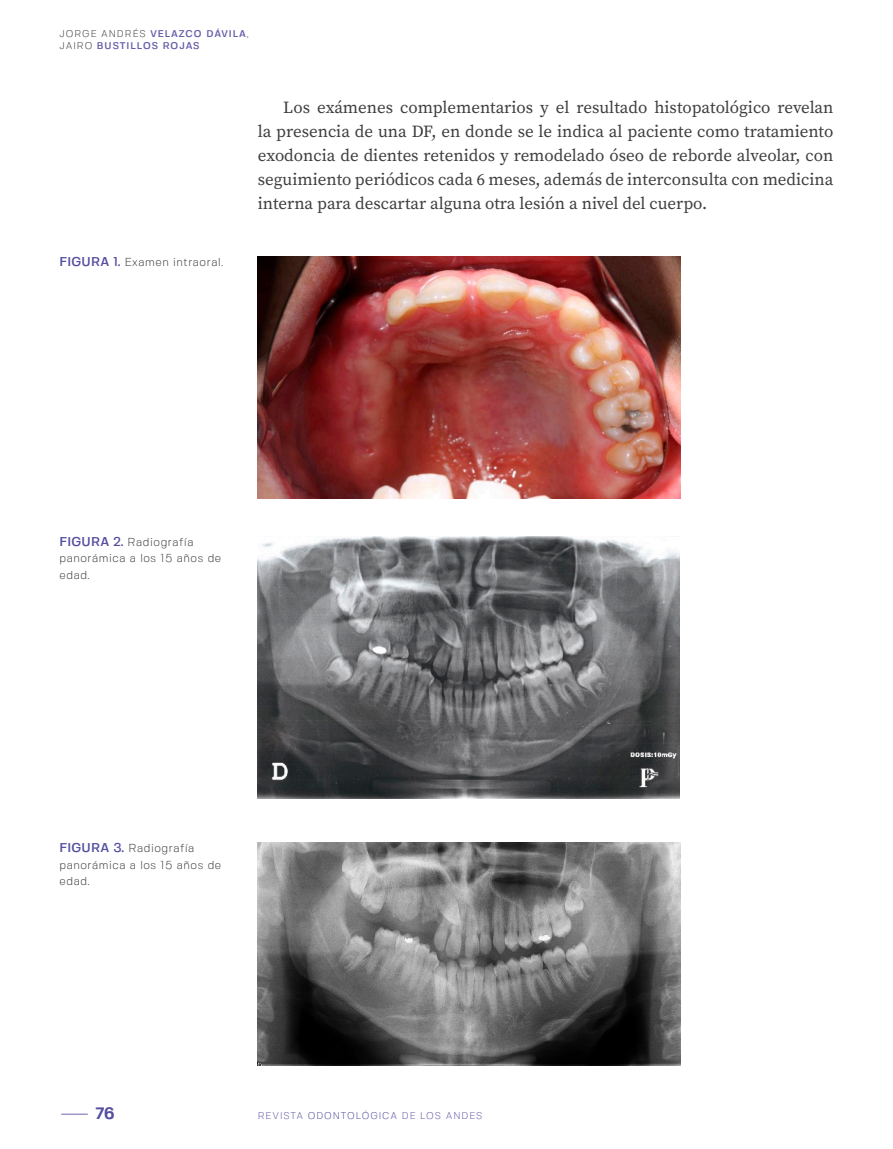
<style>
.page{position:relative;width:893px;height:1149px;background:#fff}
.page>*{position:absolute;margin:0;border:0;box-sizing:border-box;transform-origin:0 0}
.t1{font:16.95px/23.9px "Source Serif Pro";color:#3e3e3f;text-align:justify}
.t2{font:700 16.5px "Fivo Sans";color:#554fa1}
.t3{font:300 11.55px/16.5px "Fivo Sans";letter-spacing:.05em;color:#3e3e3f}
.t4{font:500 9.75px/12px "Fivo Sans";letter-spacing:.1em;color:#635ca8}
.t5{font:300 9.75px "Fivo Sans";letter-spacing:.1em;color:#635ca8}
.s1{font-weight:300;color:#3e3e3f}
.s2{font-weight:500;font-size:12.75px;color:#554fa1}
.s3{font-weight:300;font-size:18px}
.s4{color:#554fa1}
</style>
<div class="page">
<img style="left:258px;top:256px;width:423px;height:242px">
<img style="left:258px;top:842px;width:423px;height:223px">
<img style="left:258px;top:536px;width:422px;height:262px">
<p class="t4" style="left:60px;top:28px;width:191px"><span class="s1">JORGE ANDRÉS</span> VELAZCO DÁVILA<span class="s1">,<br>JAIRO</span> BUSTILLOS ROJAS</p>
<p class="t3" style="left:60px;top:253px;width:165px"><span class="s2">FIGURA 1.</span> Examen intraoral.</p>
<p class="t1" style="left:258px;top:96px;width:577px;text-indent:26px">Los exámenes complementarios y el resultado histopatológico revelan la presencia de una DF, en donde se le indica al paciente como tratamiento exodoncia de dientes retenidos y remodelado óseo de reborde alveolar, con seguimiento periódicos cada 6 meses, además de interconsulta con medicina interna para descartar alguna otra lesión a nivel del cuerpo.</p>
<p class="t3" style="left:60px;top:533px;width:163px"><span class="s2">FIGURA 2.</span> Radiografía panorámica a los 15 años de edad.</p>
<p class="t3" style="left:60px;top:839px;width:163px"><span class="s2">FIGURA 3.</span> Radiografía panorámica a los 15 años de edad.</p>
<p class="t2" style="left:60px;top:1102px;width:57px"><span class="s3">—</span>76</p>
<p class="t5" style="left:258px;top:1109px;width:226px">REVISTA <span class="s4">ODONTOLÓGICA</span> DE LOS ANDES</p>
</div>
